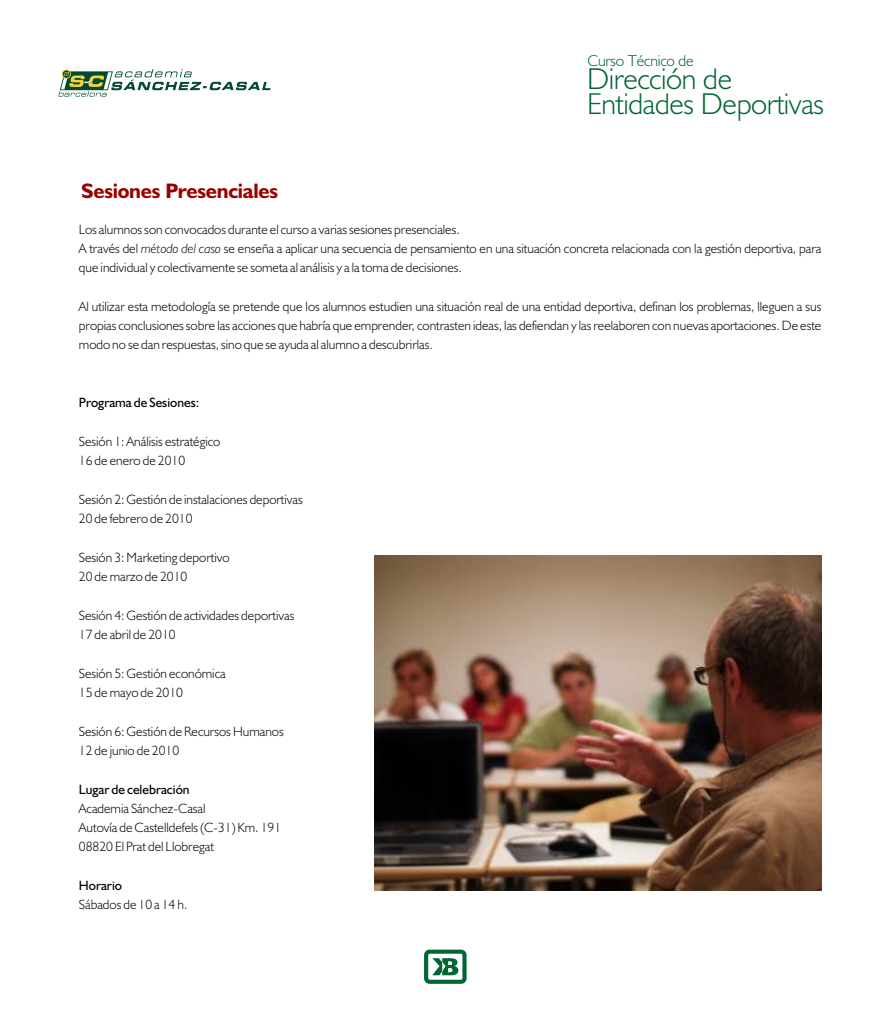
<style>
.page{position:relative;width:893px;height:1021px;background:#fff}
.page>*{position:absolute;margin:0;border:0;box-sizing:border-box;transform-origin:0 0}
.t1{font:300 30.15px/25.2px "Humanist 521 BT";letter-spacing:-.015em;color:#063}
.t2{font:700 21px "Humanist 521 BT";letter-spacing:-.015em;color:#900}
.t3{font:300 15.9px "Humanist 521 BT";letter-spacing:-.015em;color:#063}
.t4{font:300 13.5px/19.4px "Humanist 521 BT";color:#000}
.t5{font:13.5px "Humanist 521 BT";color:#000}
.s1{font-style:italic}
</style>
<div class="page">
<img style="left:375px;top:555px;width:446px;height:335px">
<svg style="left:424px;top:949px;width:43px;height:34px"></svg>
<svg style="left:58px;top:69px;width:213px;height:28px"></svg>
<h2 class="t2" style="left:81px;top:182px;width:198px">Sesiones Presenciales</h2>
<p class="t3" style="left:587px;top:54px;width:108px">Curso Técnico de</p>
<h1 class="t1" style="left:587px;top:69px;width:238px">Dirección de<br>Entidades Deportivas</h1>
<p class="t4" style="left:79px;top:220px;width:744px">Los alumnos son convocados durante el curso a varias sesiones presenciales.<br>A través del <span class="s1">método del caso</span> se enseña a aplicar una secuencia de pensamiento en una situación concreta relacionada con la gestión deportiva, para que individual y colectivamente se someta al análisis y a la toma de decisiones.</p>
<p class="t4" style="left:79px;top:298px;width:744px;text-align:justify">Al utilizar esta metodología se pretende que los alumnos estudien una situación real de una entidad deportiva, definan los problemas, lleguen a sus propias conclusiones sobre las acciones que habría que emprender, contrasten ideas, las defiendan y las reelaboren con nuevas aportaciones. De este modo no se dan respuestas, sino que se ayuda al alumno a descubrirlas.</p>
<p class="t5" style="left:79px;top:397px;width:122px">Programa de Sesiones:</p>
<p class="t4" style="left:79px;top:433px;width:143px">Sesión 1: Análisis estratégico</p>
<p class="t4" style="left:79px;top:452px;width:108px">16 de enero de 2010</p>
<p class="t4" style="left:79px;top:491px;width:225px">Sesión 2: Gestión de instalaciones deportivas</p>
<p class="t4" style="left:79px;top:510px;width:115px">20 de febrero de 2010</p>
<p class="t4" style="left:79px;top:548px;width:152px">Sesión 3: Marketing deportivo</p>
<p class="t4" style="left:79px;top:568px;width:110px">20 de marzo de 2010</p>
<p class="t4" style="left:79px;top:606px;width:217px">Sesión 4: Gestión de actividades deportivas</p>
<p class="t4" style="left:79px;top:626px;width:98px">17 de abril de 2010</p>
<p class="t4" style="left:79px;top:664px;width:148px">Sesión 5: Gestión económica</p>
<p class="t4" style="left:79px;top:683px;width:106px">15 de mayo de 2010</p>
<p class="t4" style="left:79px;top:722px;width:206px">Sesión 6: Gestión de Recursos Humanos<br>12 de junio de 2010</p>
<p class="t5" style="left:79px;top:783px;width:112px">Lugar de celebración</p>
<p class="t4" style="left:79px;top:799px;width:204px">Academia Sánchez-Casal<br>Autovía de Castelldefels (C-31) Km. 191<br>08820 El Prat del Llobregat</p>
<p class="t5" style="left:79px;top:879px;width:45px">Horario</p>
<p class="t4" style="left:79px;top:896px;width:110px">Sábados de 10 a 14 h.</p>
</div>
